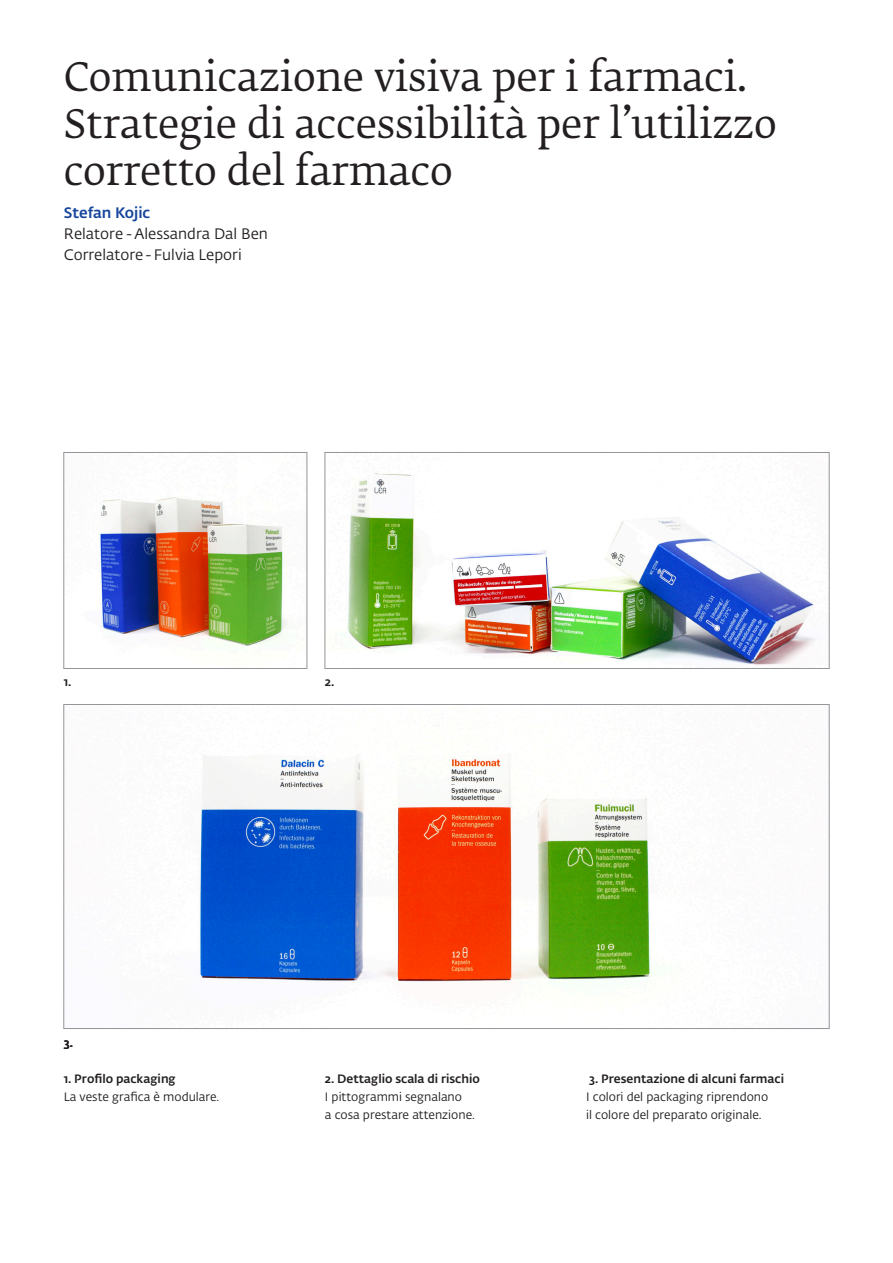
<style>
.page{position:relative;width:893px;height:1263px;background:#fff}
.page>*{position:absolute;margin:0;border:0;box-sizing:border-box;transform-origin:0 0}
.titolo{font:39px/46.8px "SUPSI Fedra Serif";color:#231f20}
.persone{font:15px "SUPSI Fedra Sans";color:#231f20}
.persone-2{font:500 15px "SUPSI Fedra Sans";color:#18469d}
.didascalie_immagini{font:12px "SUPSI Fedra Sans";color:#231f20}
.didascalie_immagini-2{font:500 12px "SUPSI Fedra Sans";color:#231f20}
.numeri_immagini{font:500 12px "SUPSI Fedra Sans";color:#231f20}
</style>
<div class="page">
<img style="left:199px;top:754px;width:453px;height:228px">
<img style="left:100px;top:497px;width:188px;height:149px">
<div style="left:64px;top:452px;width:243px;height:217px;border:1px solid #939598"></div>
<img style="left:347px;top:473px;width:469px;height:192px">
<div style="left:325px;top:452px;width:504px;height:217px;border:1px solid #939598"></div>
<p class="titolo" style="left:64px;top:55px;width:685px">Comunicazione visiva per i farmaci.</p>
<p class="titolo" style="left:64px;top:101px;width:715px">Strategie di accessibilità per l’utilizzo corretto del farmaco</p>
<p class="persone-2" style="left:64px;top:202px;width:88px">Stefan Kojic</p>
<p class="persone" style="left:64px;top:224px;width:206px">Relatore - Alessandra Dal Ben</p>
<p class="persone" style="left:64px;top:245px;width:179px">Correlatore- Fulvia Lepori</p>
<p class="numeri_immagini" style="left:64px;top:673px;width:9px">1.</p>
<p class="numeri_immagini" style="left:325px;top:673px;width:11px">2.</p>
<p class="numeri_immagini" style="left:64px;top:1033px;width:11px">3.</p>
<p class="didascalie_immagini-2" style="left:64px;top:1069px;width:114px">1. Profilo packaging</p>
<p class="didascalie_immagini" style="left:64px;top:1088px;width:157px">La veste grafica è modulare.</p>
<p class="didascalie_immagini-2" style="left:325px;top:1069px;width:157px">2. Dettaglio scala di rischio</p>
<p class="didascalie_immagini" style="left:325px;top:1088px;width:139px">I pittogrammi segnalano</p>
<p class="didascalie_immagini" style="left:325px;top:1106px;width:152px">a cosa prestare attenzione.</p>
<p class="didascalie_immagini-2" style="left:589px;top:1069px;width:196px">3. Presentazione di alcuni farmaci</p>
<p class="didascalie_immagini" style="left:586px;top:1088px;width:184px">I colori del packaging riprendono</p>
<p class="didascalie_immagini" style="left:586px;top:1106px;width:177px">il colore del preparato originale.</p>
</div>
